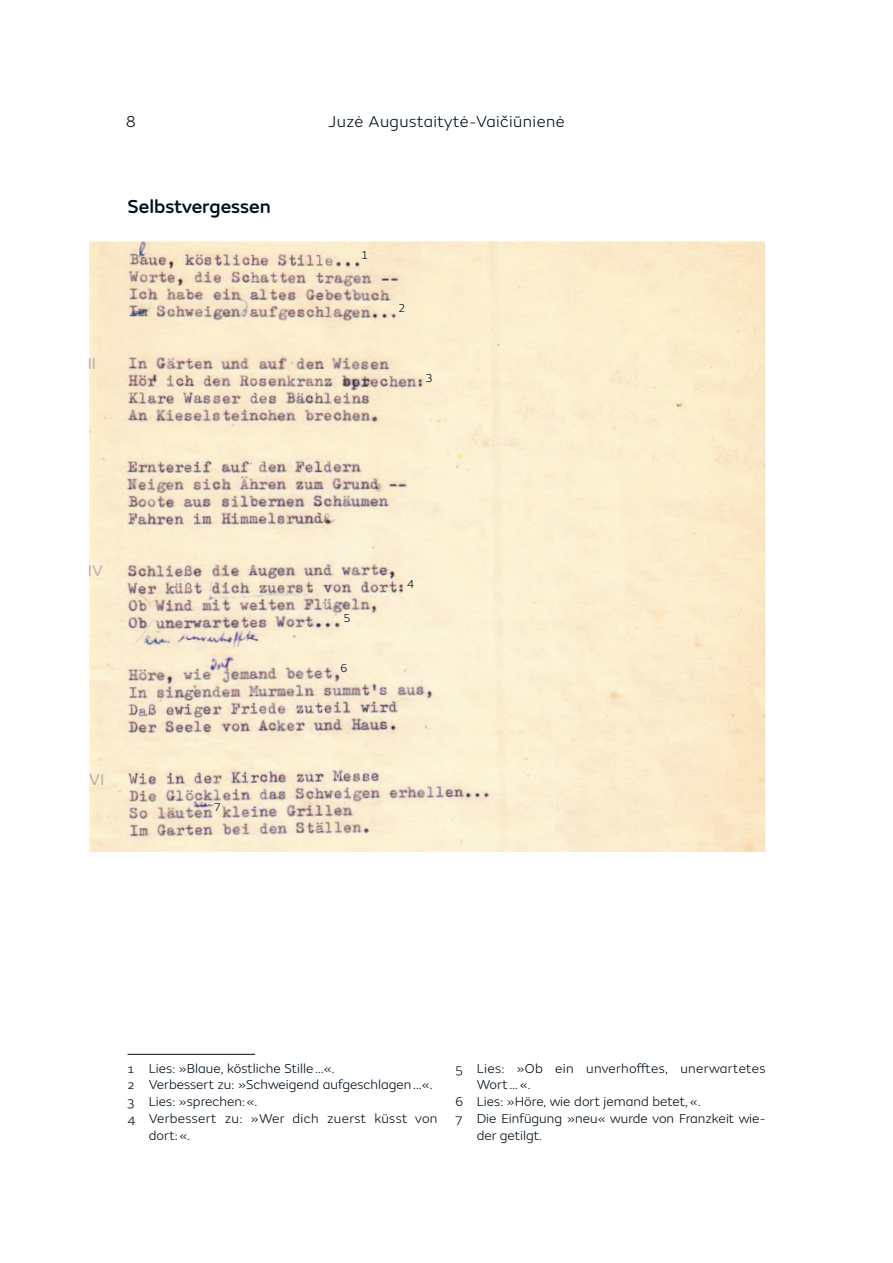
<style>
.page{position:relative;width:893px;height:1263px;background:#fff}
.page>*{position:absolute;margin:0;border:0;box-sizing:border-box;transform-origin:0 0}
.t1{font:19.5px "FS Aldrin Medium 2";color:#000f1c}
.t2{font:300 16.5px "FS Aldrin";letter-spacing:.025em;color:#000f1c}
.t3{font:16.5px "FS Aldrin Regular 2";color:#bdb1a9}
.t4{font:300 13.5px "FS Aldrin";color:#000f1c}
.t5{font:300 13.5px "FS Aldrin";letter-spacing:.02em;color:#000f1c}
.t6{font:300 12px "FS Aldrin";color:#000f1c}
</style>
<div class="page">
<img style="left:89px;top:241px;width:676px;height:611px">
<hr style="left:128px;top:1054px;width:127px;height:1px;background:#000f1c">
<p class="t3" style="left:88px;top:357px;width:10px">II</p>
<p class="t2" style="left:126px;top:115px;width:11px">8</p>
<p class="t2" style="left:328px;top:115px;width:238px">Juzė Augustaitytė-Vaičiūnienė</p>
<h1 class="t1" style="left:128px;top:199px;width:145px">Selbstvergessen</h1>
<p class="t6" style="left:361px;top:251px;width:8px">1</p>
<p class="t6" style="left:399px;top:303px;width:8px">2</p>
<p class="t6" style="left:426px;top:373px;width:8px">3</p>
<p class="t3" style="left:88px;top:564px;width:17px">IV</p>
<p class="t3" style="left:89px;top:773px;width:17px">VI</p>
<p class="t6" style="left:214px;top:802px;width:7px">7</p>
<p class="t6" style="left:344px;top:613px;width:8px">5</p>
<p class="t6" style="left:341px;top:664px;width:8px">6</p>
<p class="t6" style="left:407px;top:579px;width:9px">4</p>
<p class="t4" style="left:128px;top:1063px;width:209px">1 Lies: »Blaue, köstliche Stille …«.</p>
<p class="t4" style="left:128px;top:1080px;width:307px">2 Verbessert zu: »Schweigend aufgeschlagen …«.</p>
<p class="t4" style="left:128px;top:1096px;width:131px">3 Lies: »sprechen: «.</p>
<p class="t5" style="left:128px;top:1113px;width:311px">4 Verbessert zu: »Wer dich zuerst küsst von</p>
<p class="t4" style="left:149px;top:1130px;width:43px">dort: «.</p>
<p class="t5" style="left:455px;top:1063px;width:311px">5 Lies: »Ob ein unverhofftes, unerwartetes</p>
<p class="t4" style="left:477px;top:1080px;width:55px">Wort … «.</p>
<p class="t4" style="left:455px;top:1096px;width:247px">6 Lies: »Höre, wie dort jemand betet, «.</p>
<p class="t4" style="left:455px;top:1113px;width:311px">7 Die Einfügung »neu« wurde von Franzkeit wie-</p>
<p class="t4" style="left:477px;top:1130px;width:67px">der getilgt.</p>
</div>
